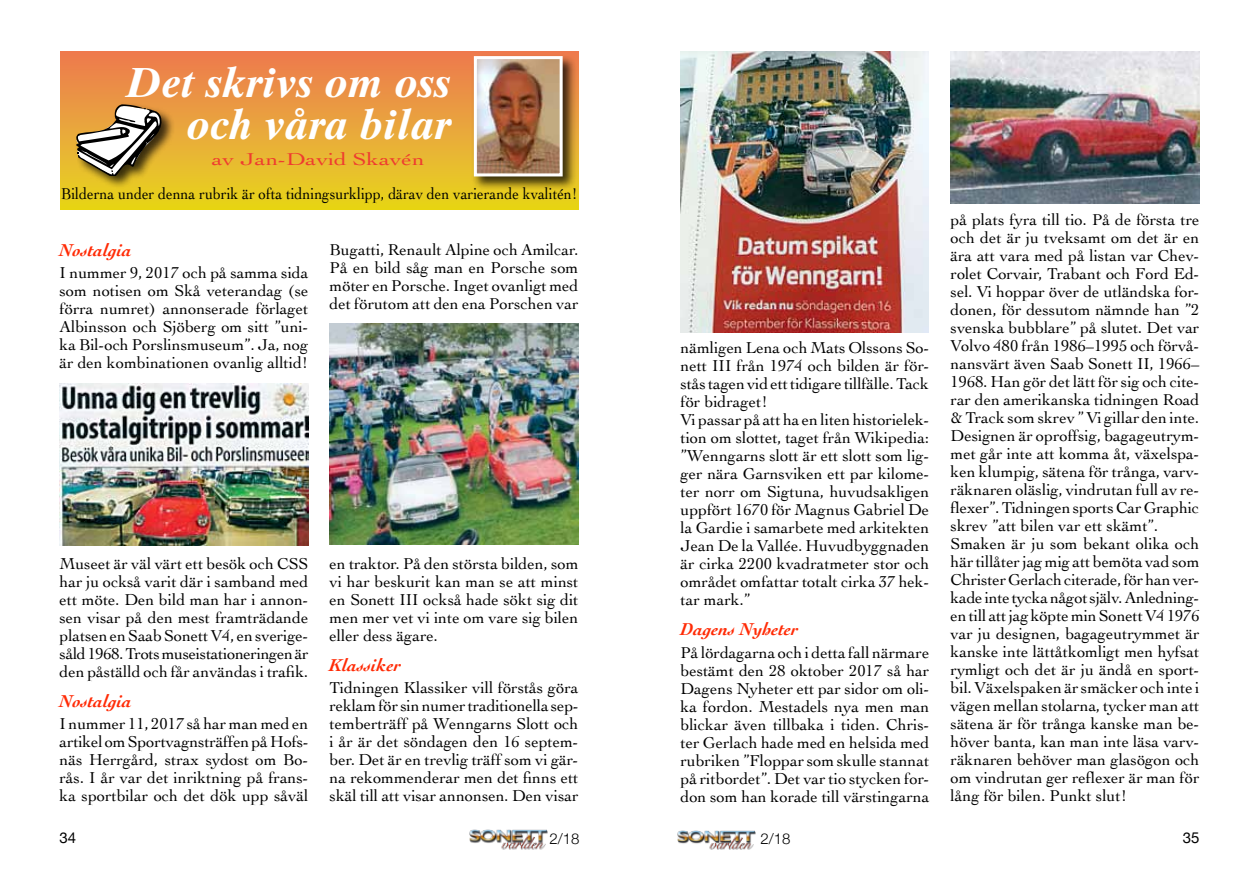
<style>
.page{position:relative;width:1259px;height:893px;background:#fff}
.page>*{position:absolute;margin:0;border:0;box-sizing:border-box;transform-origin:0 0}
.t1{font:italic 700 42px/42px "Times Ten";color:#fff;text-align:right}
.t2{font:italic 700 18px "Cochin";color:#ff2b06}
.t3{font:18px "Cochin";color:#ef3b2f;scale:1.3 1}
.t4{font:16.5px/18px "Cochin";color:#000;text-align:justify}
.t5{font:16.5px "Cochin";color:#000;scale:.9 1}
.t6{font:300 15px "Helvetica Neue";color:#000}
.t7{font:15px "Helvetica Neue";color:#000}
</style>
<div class="page">
<img style="left:469px;top:830px;width:78px;height:20px">
<img style="left:677px;top:830px;width:78px;height:20px">
<div style="left:60px;top:51px;width:518px;height:159px;background:linear-gradient(to bottom,#ed7953,#e6d61d)"></div>
<div style="left:471px;top:54px;width:106px;height:136px;background:#000;opacity:.75"></div>
<img style="left:478px;top:60px;width:80px;height:112px">
<div style="left:474px;top:56px;width:88px;height:120px;border:3px solid #fff"></div>
<div style="left:74px;top:103px;width:101px;height:86px;background:#000;opacity:.75"></div>
<svg style="left:76px;top:104px;width:87px;height:71px"></svg>
<img style="left:330px;top:323px;width:248px;height:221px">
<img style="left:60px;top:384px;width:248px;height:162px">
<img style="left:950px;top:51px;width:249px;height:153px">
<img style="left:680px;top:51px;width:248px;height:281px">
<h1 class="t1" style="left:126px;top:61px;width:326px">Det skrivs om oss och våra bilar</h1>
<p class="t3" style="left:212px;top:147px;width:165px">av Jan-David Skavén</p>
<p class="t5" style="left:61px;top:182px;width:575px">Bilderna under denna rubrik är ofta tidningsurklipp, därav den varierande kvalitén!</p>
<p class="t2" style="left:60px;top:238px;width:74px">Nostalgia</p>
<p class="t4" style="left:60px;top:263px;width:250px">I nummer 9, 2017 och på samma sida som notisen om Skå veterandag (se förra numret) annonserade förlaget Albinsson och Sjöberg om sitt ”uni&shy;ka Bil-och Porslinsmuseum”. Ja, nog är den kombinationen ovanlig alltid!</p>
<p class="t4" style="left:330px;top:239px;width:250px">Bugatti, Renault Alpine och Amilcar.<br>På en bild såg man en Porsche som möter en Porsche. Inget ovanligt med det förutom att den ena Porschen var</p>
<p class="t4" style="left:60px;top:554px;width:250px">Museet är väl värt ett besök och CSS har ju också varit där i samband med ett möte. Den bild man har i annon&shy;sen visar på den mest framträdande platsen en Saab Sonett V4, en sverige&shy;såld 1968. Trots museistationeringen är den påställd och får användas i trafik.</p>
<p class="t2" style="left:60px;top:689px;width:74px">Nostalgia</p>
<p class="t4" style="left:60px;top:714px;width:250px">I nummer 11, 2017 så har man med en artikel om Sportvagnsträffen på Hofs&shy;näs Herrgård, strax sydost om Bo&shy;rås. I år var det inriktning på frans&shy;ka sportbilar och det dök upp såväl</p>
<p class="t4" style="left:330px;top:553px;width:250px">en traktor. På den största bilden, som vi har beskurit kan man se att minst en Sonett III också hade sökt sig dit men mer vet vi inte om vare sig bilen eller dess ägare.</p>
<p class="t2" style="left:330px;top:653px;width:73px">Klassiker</p>
<p class="t4" style="left:330px;top:678px;width:250px">Tidningen Klassiker vill förstås göra reklam för sin numer traditionella sep&shy;temberträff på Wenngarns Slott och i år är det söndagen den 16 septem&shy;ber. Det är en trevlig träff som vi gär&shy;na rekommenderar men det finns ett skäl till att visar annonsen. Den visar</p>
<p class="t4" style="left:680px;top:338px;width:250px;text-align:left">nämligen Lena och Mats Olssons So&shy;nett III från 1974 och bilden är för&shy;stås tagen vid ett tidigare tillfälle. Tack för bidraget!<br>Vi passar på att ha en liten historielek&shy;tion om slottet, taget från Wikipedia: ”Wenngarns slott är ett slott som lig&shy;ger nära Garnsviken ett par kilome&shy;ter norr om Sigtuna, huvudsakligen uppfört 1670 för Magnus Gabriel De la Gardie i samarbete med arkitekten Jean De la Vallée. Huvudbyggnaden är cirka 2200 kvadratmeter stor och området omfattar totalt cirka 37 hek&shy;tar mark.”</p>
<p class="t2" style="left:680px;top:617px;width:119px">Dagens Nyheter</p>
<p class="t4" style="left:680px;top:643px;width:250px">På lördagarna och i detta fall närmare bestämt den 28 oktober 2017 så har Dagens Nyheter ett par sidor om oli&shy;ka fordon. Mestadels nya men man blickar även tillbaka i tiden. Chris&shy;ter Gerlach hade med en helsida med rubriken ”Floppar som skulle stannat på ritbordet”. Det var tio stycken for&shy;don som han korade till värstingarna</p>
<p class="t4" style="left:950px;top:210px;width:251px;text-align:left">på plats fyra till tio. På de första tre och det är ju tveksamt om det är en ära att vara med på listan var Chev&shy;rolet Corvair, Trabant och Ford Ed&shy;sel. Vi hoppar över de utländska for&shy;donen, för dessutom nämnde han ”2 svenska bubblare” på slutet. Det var Volvo 480 från 1986–1995 och förvå&shy;nansvärt även Saab Sonett II, 1966– 1968. Han gör det lätt för sig och cite&shy;rar den amerikanska tidningen Road &amp; Track som skrev ” Vi gillar den inte.<br>Designen är oproffsig, bagageutrym&shy;met går inte att komma åt, växelspa&shy;ken klumpig, sätena för trånga, varv&shy;räknaren oläslig, vindrutan full av re&shy;flexer”. Tidningen sports Car Graphic skrev ”att bilen var ett skämt”.<br>Smaken är ju som bekant olika och här tillåter jag mig att bemöta vad som Christer Gerlach citerade, för han ver&shy;kade inte tycka något själv. Anledning&shy;en till att jag köpte min Sonett V4 1976 var ju designen, bagageutrymmet är kanske inte lättåtkomligt men hyfsat rymligt och det är ju ändå en sport&shy;bil. Växelspaken är smäcker och inte i vägen mellan stolarna, tycker man att sätena är för trånga kanske man be&shy;höver banta, kan man inte läsa varv&shy;räknaren behöver man glasögon och om vindrutan ger reflexer är man för lång för bilen. Punkt slut!</p>
<p class="t7" style="left:60px;top:827px;width:18px">34</p>
<p class="t6" style="left:549px;top:827px;width:32px">2/18</p>
<p class="t6" style="left:760px;top:827px;width:32px">2/18</p>
<p class="t7" style="left:1182px;top:827px;width:18px">35</p>
</div>
